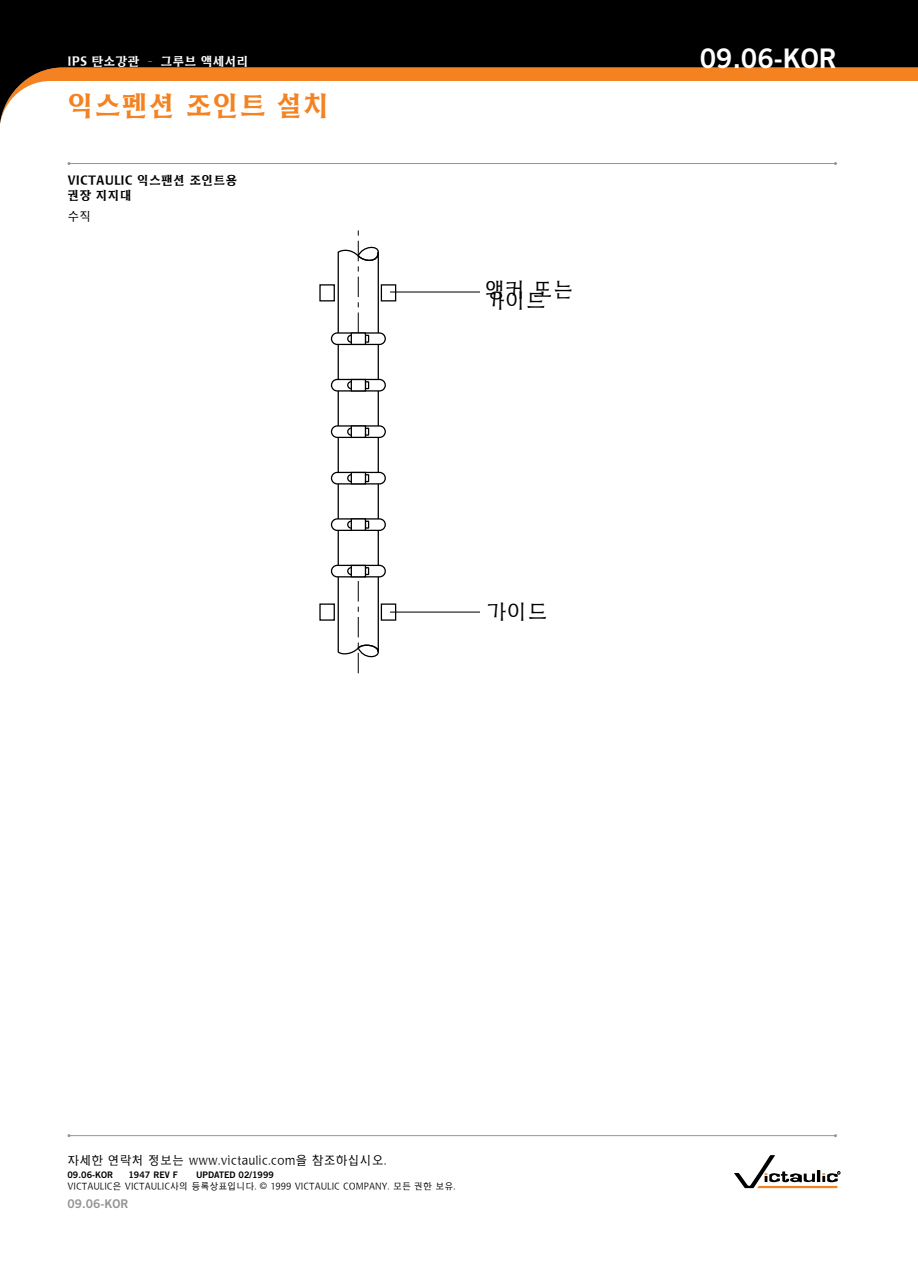
<style>
.page{position:relative;width:918px;height:1263px;background:#fff}
.page>*{position:absolute;margin:0;border:0;box-sizing:border-box;transform-origin:0 0}
.t1{font:700 27px "HY Buwha L";color:#f58220}
.t2{font:27px "Trade Gothic LT Std Bd 2";color:#fff}
.t3{font:300 20.55px "HY Buwha L";color:#000}
.t4{font:300 12px "HY Buwha L";color:#000}
.t5{font:700 12px/15px "HY Buwha L";color:#000}
.t6{font:700 12px "HY Buwha L";color:#fff}
.t7{font:12px "Trade Gothic LT Std Bd 2";color:#939598}
.t8{font:300 9px "HY Buwha L";color:#000}
.t9{font:9px "Trade Gothic LT Std Bd 2";color:#000}
.s1{font-family:"Trade Gothic LT Std"}
</style>
<div class="page">
<div style="left:381px;top:284px;width:15px;height:17px;border:1px solid #000"></div>
<div style="left:319px;top:284px;width:16px;height:17px;border:1px solid #000"></div>
<div style="left:381px;top:603px;width:15px;height:18px;border:1px solid #000"></div>
<div style="left:319px;top:603px;width:16px;height:18px;border:1px solid #000"></div>
<div style="left:331px;top:565px;width:55px;height:12px;border:1px solid #000;border-radius:6px"></div>
<div style="left:331px;top:518px;width:55px;height:13px;border:1px solid #000;border-radius:6px"></div>
<div style="left:331px;top:472px;width:55px;height:12px;border:1px solid #000;border-radius:6px"></div>
<div style="left:331px;top:425px;width:55px;height:13px;border:1px solid #000;border-radius:6px"></div>
<svg style="left:332px;top:379px;width:53px;height:12px"></svg>
<div style="left:331px;top:379px;width:55px;height:13px;border:1px solid #000;border-radius:6px"></div>
<div style="left:331px;top:332px;width:55px;height:13px;border:1px solid #000;border-radius:6px"></div>
<hr style="left:390px;top:291px;width:90px;height:1px;background:#000">
<hr style="left:390px;top:612px;width:90px;height:1px;background:#000">
<svg style="left:337px;top:230px;width:43px;height:443px"></svg>
<svg style="left:0;top:0;width:918px;height:124px;fill:#000"></svg>
<hr style="left:69px;top:163px;width:767px;height:1px;background:#939598">
<svg style="left:734px;top:1155px;width:106px;height:33px"></svg>
<hr style="left:69px;top:1135px;width:766px;height:1px;background:#939598">
<h3 class="t6" style="left:68px;top:55px;width:183px">IPS 탄소강관 – 그루브 액세서리</h3>
<h1 class="t2" style="left:700px;top:41px;width:139px">09.06-KOR</h1>
<h1 class="t1" style="left:67px;top:92px;width:264px">익스펜션 조인트 설치</h1>
<h3 class="t5" style="left:68px;top:173px;width:172px">VICTAULIC 익스팬션 조인트용 권장 지지대</h3>
<h3 class="t4" style="left:68px;top:210px;width:25px">수직</h3>
<h2 class="t3" style="left:485px;top:279px;width:90px">앵커 또는</h2>
<h2 class="t3" style="left:485px;top:290px;width:63px">가이드</h2>
<h2 class="t3" style="left:486px;top:601px;width:63px">가이드</h2>
<h3 class="t4" style="left:67px;top:1154px;width:321px">자세한 연락처 정보는 www.victaulic.com을 참조하십시오.</h3>
<p class="t9" style="left:67px;top:1169px;width:47px">09.06-KOR</p>
<p class="t9" style="left:128px;top:1169px;width:51px">1947 REV F</p>
<p class="t9" style="left:196px;top:1169px;width:80px">UPDATED 02/1999</p>
<p class="t8" style="left:67px;top:1182px;width:390px">VICTAULIC은 VICTAULIC사의 등록상표입니다. <span class="s1">©</span> 1999 VICTAULIC COMPANY. 모든 권한 보유.</p>
<h3 class="t7" style="left:67px;top:1197px;width:62px">09.06-KOR</h3>
</div>
